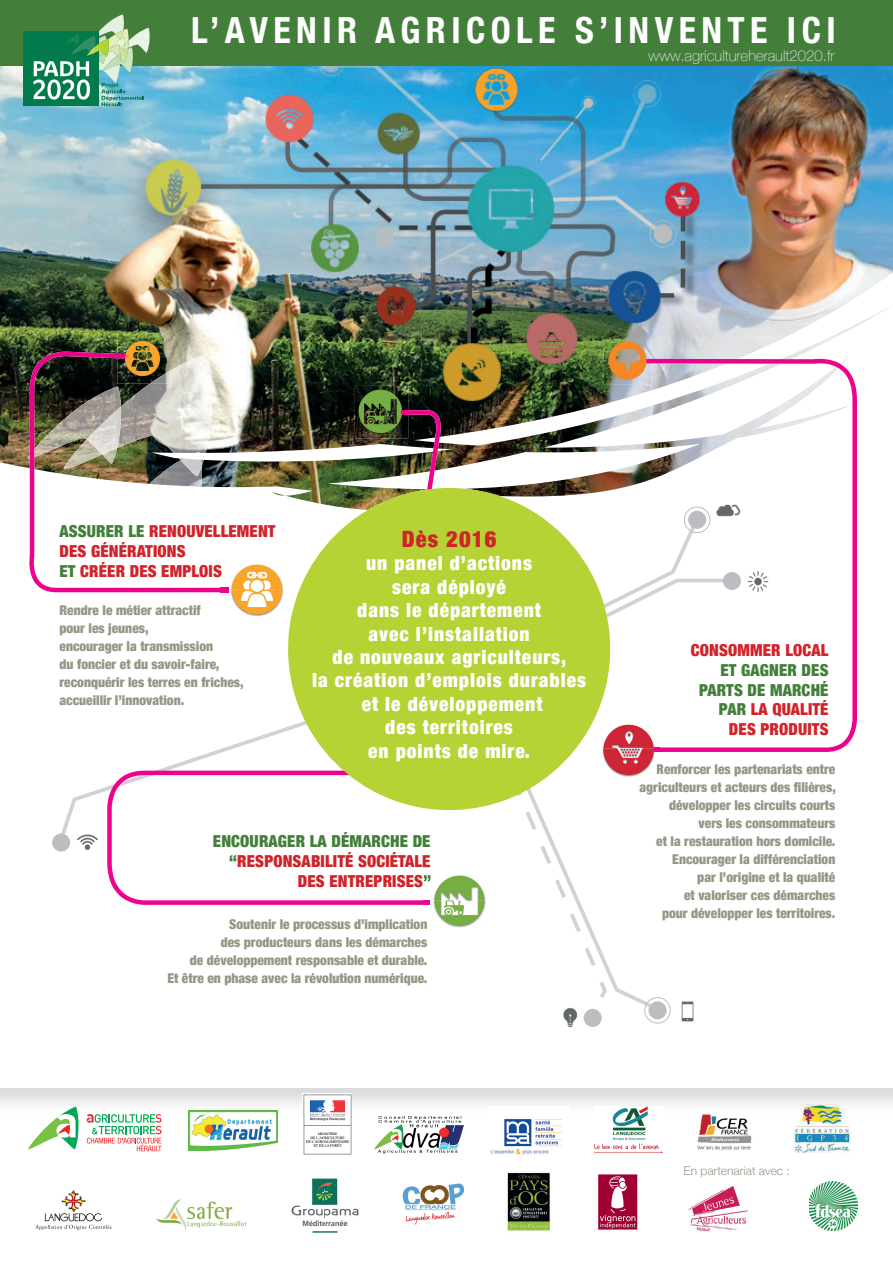
<style>
.page{position:relative;width:893px;height:1263px;background:#fff}
.page>*{position:absolute;margin:0;border:0;box-sizing:border-box;transform-origin:0 0}
.t1{font:700 condensed 36px "Helvetica Neue";letter-spacing:.15em;color:#fff}
.t2{font:900 condensed 22.5px "Helvetica Neue";letter-spacing:.05em;color:#d1232a}
.t3{font:900 condensed 19.5px/23.4px "Helvetica Neue";letter-spacing:.05em;color:#fff;text-align:center}
.t4{font:900 condensed 16.5px/19.8px "Helvetica Neue";letter-spacing:.01em;color:#d1232a}
.t5{font:900 condensed 16.5px/19.8px "Helvetica Neue";letter-spacing:.01em;color:#437f3a;text-align:right}
.t6{font:100 15px "Helvetica Neue";color:#e6e7e9}
.t7{font:900 condensed 13.5px/18px "Helvetica Neue";color:#979686;text-align:right}
.t8{font:300 12px "Helvetica Neue";color:#979686}
.s1{color:#437f3a}
.s2{color:#d1232a}
</style>
<div class="page">
<img style="left:0;top:1088px;width:893px;height:26px">
<img style="left:28px;top:132px;width:865px;height:895px">
<img style="left:809px;top:1182px;width:48px;height:48px">
<img style="left:793px;top:1104px;width:57px;height:49px">
<img style="left:688px;top:1185px;width:60px;height:47px">
<img style="left:156px;top:1199px;width:91px;height:31px">
<img style="left:291px;top:1178px;width:68px;height:55px">
<svg style="left:598px;top:1174px;width:40px;height:56px"></svg>
<svg style="left:598px;top:1174px;width:39px;height:55px;background:#b2365c"></svg>
<img style="left:507px;top:1172px;width:44px;height:59px">
<img style="left:35px;top:1190px;width:77px;height:41px">
<img style="left:403px;top:1183px;width:60px;height:42px">
<img style="left:695px;top:1112px;width:59px;height:39px">
<img style="left:188px;top:1111px;width:89px;height:39px">
<img style="left:303px;top:1094px;width:49px;height:61px">
<svg style="left:87px;top:1114px;width:75px;height:37px"></svg>
<svg style="left:28px;top:1107px;width:51px;height:42px"></svg>
<img style="left:594px;top:1107px;width:68px;height:46px">
<img style="left:487px;top:1107px;width:83px;height:48px">
<img style="left:374px;top:1116px;width:89px;height:38px">
<img style="left:0;top:66px;width:893px;height:66px">
<img style="left:0;top:132px;width:379px;height:336px">
<svg style="left:511px;top:782px;width:149px;height:239px"></svg>
<svg style="left:56px;top:717px;width:51px;height:129px"></svg>
<svg style="left:593px;top:520px;width:50px;height:102px"></svg>
<div style="left:648px;top:1001px;width:19px;height:18px;background:#bcbdc0;border-radius:50%"></div>
<div style="left:644px;top:997px;width:27px;height:26px;border:1px solid #bcbdc0;border-radius:50%"></div>
<div style="left:584px;top:1009px;width:18px;height:18px;background:#bcbdc0;border-radius:50%"></div>
<div style="left:52px;top:833px;width:18px;height:18px;background:#bcbdc0;border-radius:50%"></div>
<img style="left:674px;top:997px;width:27px;height:28px">
<img style="left:556px;top:1002px;width:22px;height:26px">
<img style="left:73px;top:829px;width:30px;height:26px">
<div style="left:0;top:0;width:893px;height:66px;background:#437f3a"></div>
<div style="left:23px;top:31px;width:76px;height:75px;background:#017b4b"></div>
<svg style="left:33px;top:14px;width:117px;height:92px"></svg>
<svg style="left:643px;top:359px;width:214px;height:393px"></svg>
<svg style="left:29px;top:352px;width:200px;height:240px"></svg>
<svg style="left:107px;top:410px;width:334px;height:495px"></svg>
<div style="left:288px;top:488px;width:322px;height:322px;background:#b5d334;border-radius:50%"></div>
<img style="left:221px;top:554px;width:72px;height:72px">
<svg style="left:221px;top:588px;width:8px;height:4px"></svg>
<svg style="left:221px;top:561px;width:1px;height:16px"></svg>
<img style="left:290px;top:610px;width:3px;height:16px">
<img style="left:117px;top:333px;width:51px;height:51px">
<img style="left:150px;top:372px;width:18px;height:12px">
<svg style="left:117px;top:354px;width:11px;height:5px"></svg>
<img style="left:423px;top:864px;width:73px;height:73px">
<svg style="left:423px;top:919px;width:4px;height:12px"></svg>
<svg style="left:423px;top:864px;width:8px;height:3px"></svg>
<svg style="left:424px;top:875px;width:7px;height:12px"></svg>
<svg style="left:423px;top:900px;width:6px;height:5px"></svg>
<img style="left:355px;top:386px;width:53px;height:52px">
<svg style="left:402px;top:410px;width:6px;height:5px"></svg>
<img style="left:595px;top:716px;width:64px;height:64px">
<svg style="left:655px;top:747px;width:4px;height:5px"></svg>
<svg style="left:657px;top:764px;width:2px;height:12px"></svg>
<img style="left:604px;top:337px;width:48px;height:48px">
<svg style="left:643px;top:359px;width:9px;height:4px"></svg>
<h1 class="t1" style="left:191px;top:0;width:646px">L’AVENIR AGRICOLE S’INVENTE ICI</h1>
<p class="t6" style="left:648px;top:45px;width:188px">www.agricultureherault2020.fr</p>
<p class="t4" style="left:60px;top:520px;width:218px"><span class="s1">ASSURER LE</span> RENOUVELLEMENT<br>DES GÉNÉRATIONS<br><span class="s1">ET</span> CRÉER DES EMPLOIS</p>
<p class="t7" style="left:60px;top:601px;width:186px;text-align:left">Rendre le métier attractif<br>pour les jeunes,<br>encourager la transmission<br>du foncier et du savoir-faire, reconquérir les terres en friches, accueillir l’innovation.</p>
<h2 class="t2" style="left:402px;top:520px;width:96px">Dès 2016</h2>
<h3 class="t3" style="left:312px;top:551px;width:275px">un panel d’actions<br>sera déployé<br>dans le département<br>avec l’installation<br>de nouveaux agriculteurs,<br>la création d’emplois durables et le développement<br>des territoires<br>en points de mire.</h3>
<p class="t4" style="left:213px;top:831px;width:220px;text-align:right"><span class="s1">ENCOURAGER LA DÉMARCHE DE “</span>RESPONSABILITÉ SOCIÉTALE<br>DES ENTREPRISES<span class="s1">”</span></p>
<p class="t7" style="left:167px;top:914px;width:261px">Soutenir le processus d’implication<br>des producteurs dans les démarches<br>de développement responsable et durable.<br>Et être en phase avec la révolution numérique.</p>
<p class="t4" style="left:691px;top:639px;width:139px">CONSOMMER LOCAL</p>
<p class="t5" style="left:699px;top:659px;width:131px">ET GAGNER DES<br>PARTS DE MARCHÉ<br>PAR <span class="s2">LA QUALITÉ<br>DES PRODUITS</span></p>
<p class="t7" style="left:639px;top:759px;width:198px">Renforcer les partenariats entre agriculteurs et acteurs des filières, développer les circuits courts<br>vers les consommateurs<br>et la restauration hors domicile.<br>Encourager la différenciation<br>par l’origine et la qualité<br>et valoriser ces démarches<br>pour développer les territoires.</p>
<p class="t8" style="left:684px;top:1161px;width:108px">En partenariat avec :</p>
</div>
